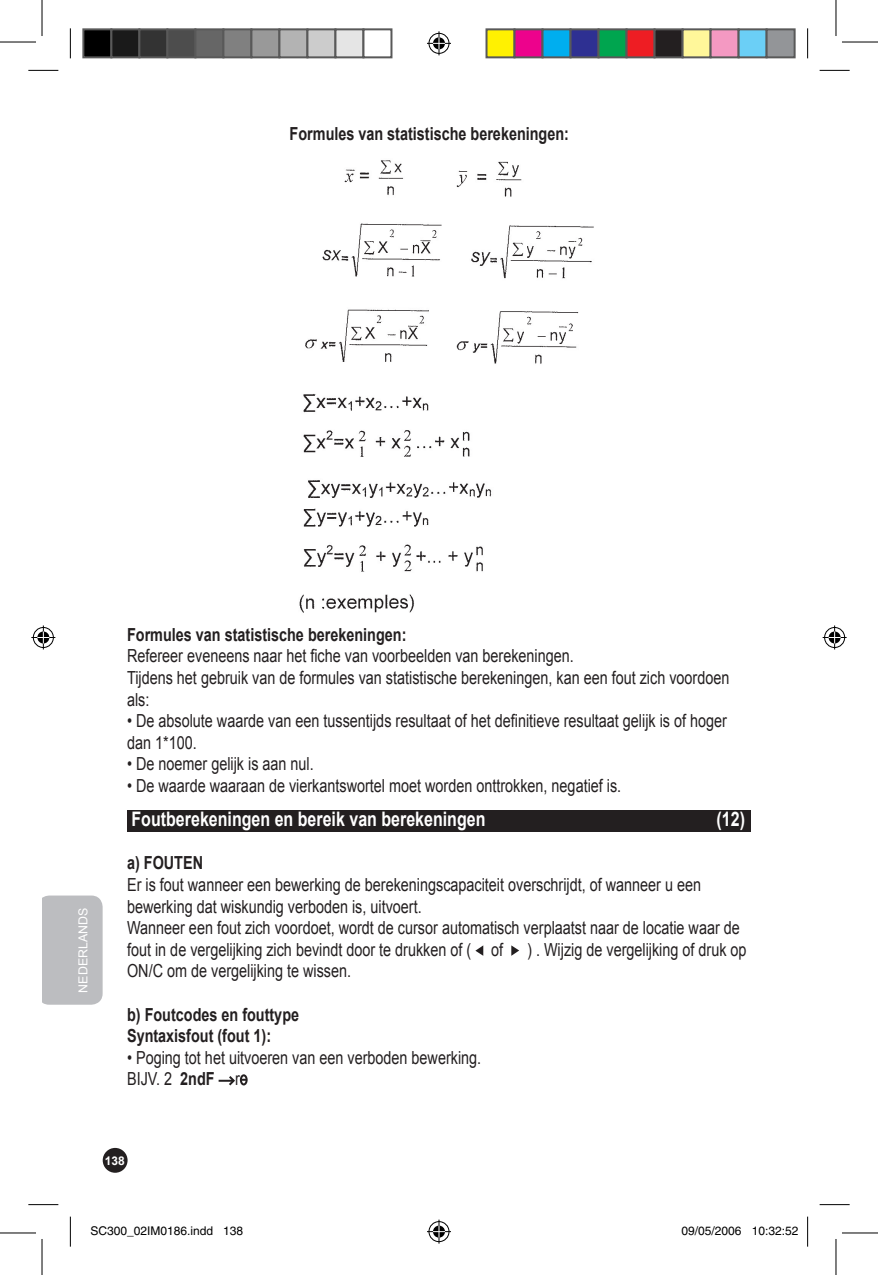
<style>
.page{position:relative;width:878px;height:1275px;background:#fff}
.page>*{position:absolute;margin:0;border:0;box-sizing:border-box;transform-origin:0 0}
.t1{font:700 20px "Arial";color:#fff;scale:.8 1}
.t2{font:18px/21.6px "Arial";color:#231f20;scale:.8 1}
.t3{font:700 18px/21.6px "Arial";color:#231f20;scale:.8 1}
.t4{font:12.4px "VU Arial";color:#fff}
.t5{font:12px "Helvetica";color:#000}
.t6{font:700 12px "Arial";color:#fff}
.s1{font-weight:700}
</style>
<div class="page">
<div style="left:103px;top:1148px;width:25px;height:24px;background:#231f20;border-radius:50%"></div>
<img style="left:299px;top:160px;width:295px;height:453px">
<div style="left:127px;top:809px;width:624px;height:22px;background:#231f20"></div>
<div style="left:42px;top:895px;width:61px;height:109px;background:#bcbdc0"></div>
<svg style="left:475px;top:945px;width:8px;height:10px"></svg>
<svg style="left:511px;top:945px;width:8px;height:10px"></svg>
<div style="left:240px;top:1074px;width:8px;height:11px;border:2px solid #231f20;border-radius:50%"></div>
<svg style="left:219px;top:1074px;width:28px;height:12px"></svg>
<hr style="left:28px;top:70px;width:30px;height:1px;background:#000">
<hr style="left:819px;top:70px;width:30px;height:1px;background:#000">
<hr style="left:28px;top:1204px;width:30px;height:1px;background:#000">
<hr style="left:819px;top:1204px;width:30px;height:1px;background:#000">
<hr style="left:70px;top:28px;width:1px;height:30px;background:#000">
<hr style="left:70px;top:1216px;width:1px;height:30px;background:#000">
<hr style="left:807px;top:28px;width:1px;height:30px;background:#000">
<hr style="left:807px;top:1216px;width:1px;height:30px;background:#000">
<hr style="left:0;top:42px;width:36px;height:1px;background:#000">
<hr style="left:842px;top:42px;width:36px;height:1px;background:#000">
<hr style="left:0;top:1232px;width:36px;height:1px;background:#000">
<hr style="left:842px;top:1232px;width:36px;height:1px;background:#000">
<hr style="left:42px;top:0;width:1px;height:36px;background:#000">
<hr style="left:42px;top:1239px;width:1px;height:36px;background:#000">
<hr style="left:835px;top:0;width:1px;height:36px;background:#000">
<hr style="left:835px;top:1239px;width:1px;height:36px;background:#000">
<svg style="left:427px;top:31px;width:24px;height:24px"></svg>
<svg style="left:427px;top:1219px;width:24px;height:24px"></svg>
<svg style="left:31px;top:625px;width:24px;height:24px"></svg>
<svg style="left:822px;top:625px;width:24px;height:24px"></svg>
<div style="left:83px;top:29px;width:28px;height:28px;background:#000"></div>
<div style="left:82px;top:28px;width:30px;height:30px;border:2px solid #595959"></div>
<div style="left:111px;top:29px;width:28px;height:28px;background:#1a1a1a"></div>
<div style="left:110px;top:28px;width:30px;height:30px;border:2px solid #595959"></div>
<div style="left:139px;top:29px;width:28px;height:28px;background:#333"></div>
<div style="left:138px;top:28px;width:30px;height:30px;border:2px solid #595959"></div>
<div style="left:167px;top:29px;width:28px;height:28px;background:#4d4d4d"></div>
<div style="left:166px;top:28px;width:30px;height:30px;border:2px solid #595959"></div>
<div style="left:195px;top:29px;width:28px;height:28px;background:#666"></div>
<div style="left:194px;top:28px;width:30px;height:30px;border:2px solid #595959"></div>
<div style="left:223px;top:29px;width:28px;height:28px;background:#808080"></div>
<div style="left:222px;top:28px;width:30px;height:30px;border:2px solid #595959"></div>
<div style="left:251px;top:29px;width:28px;height:28px;background:#999"></div>
<div style="left:250px;top:28px;width:30px;height:30px;border:2px solid #595959"></div>
<div style="left:279px;top:29px;width:28px;height:28px;background:#b3b3b3"></div>
<div style="left:278px;top:28px;width:30px;height:30px;border:2px solid #595959"></div>
<div style="left:307px;top:29px;width:28px;height:28px;background:#ccc"></div>
<div style="left:306px;top:28px;width:30px;height:30px;border:2px solid #595959"></div>
<div style="left:335px;top:29px;width:28px;height:28px;background:#e5e5e5"></div>
<div style="left:334px;top:28px;width:30px;height:30px;border:2px solid #595959"></div>
<div style="left:362px;top:28px;width:30px;height:30px;border:2px solid #595959"></div>
<div style="left:486px;top:29px;width:28px;height:28px;background:#fff101"></div>
<div style="left:485px;top:28px;width:30px;height:30px;border:2px solid #595959"></div>
<div style="left:514px;top:29px;width:28px;height:28px;background:#ed028c"></div>
<div style="left:513px;top:28px;width:30px;height:30px;border:2px solid #595959"></div>
<div style="left:542px;top:29px;width:28px;height:28px;background:#00aeef"></div>
<div style="left:541px;top:28px;width:30px;height:30px;border:2px solid #595959"></div>
<div style="left:570px;top:29px;width:28px;height:28px;background:#2e3092"></div>
<div style="left:569px;top:28px;width:30px;height:30px;border:2px solid #595959"></div>
<div style="left:598px;top:29px;width:28px;height:28px;background:#00a54f"></div>
<div style="left:597px;top:28px;width:30px;height:30px;border:2px solid #595959"></div>
<div style="left:626px;top:29px;width:28px;height:28px;background:#ee1d23"></div>
<div style="left:625px;top:28px;width:30px;height:30px;border:2px solid #595959"></div>
<div style="left:654px;top:29px;width:28px;height:28px;background:#231f20"></div>
<div style="left:653px;top:28px;width:30px;height:30px;border:2px solid #595959"></div>
<div style="left:682px;top:29px;width:28px;height:28px;background:#fff79a"></div>
<div style="left:681px;top:28px;width:30px;height:30px;border:2px solid #595959"></div>
<div style="left:710px;top:29px;width:28px;height:28px;background:#f499c2"></div>
<div style="left:709px;top:28px;width:30px;height:30px;border:2px solid #595959"></div>
<div style="left:738px;top:29px;width:28px;height:28px;background:#6bcff6"></div>
<div style="left:737px;top:28px;width:30px;height:30px;border:2px solid #595959"></div>
<div style="left:766px;top:29px;width:28px;height:28px;background:#939598"></div>
<div style="left:765px;top:28px;width:30px;height:30px;border:2px solid #595959"></div>
<div style="left:681px;top:1225px;width:7px;height:10px;border:1px solid #fff;border-radius:50%"></div>
<svg style="left:683px;top:1225px;width:5px;height:10px"></svg>
<div style="left:721px;top:1225px;width:7px;height:10px;border:1px solid #fff;border-radius:50%"></div>
<div style="left:729px;top:1226px;width:5px;height:8px;border:1px solid #fff;border-radius:50%"></div>
<div style="left:728px;top:1225px;width:7px;height:10px;border:1px solid #fff;border-radius:50%"></div>
<div style="left:759px;top:1226px;width:5px;height:8px;border:1px solid #fff;border-radius:50%"></div>
<div style="left:758px;top:1225px;width:7px;height:10px;border:1px solid #fff;border-radius:50%"></div>
<p class="t3" style="left:290px;top:123px;width:351px">Formules van statistische berekeningen:</p>
<p class="t4" style="left:75px;top:992px;width:86px;rotate:-90deg">NEDERLANDS</p>
<p class="t3" style="left:127px;top:623px;width:351px">Formules van statistische berekeningen:</p>
<p class="t2" style="left:127px;top:645px;width:754px">Refereer eveneens naar het fiche van voorbeelden van berekeningen.<br>Tijdens het gebruik van de formules van statistische berekeningen, kan een fout zich voordoen als:</p>
<p class="t2" style="left:127px;top:710px;width:751px">• De absolute waarde van een tussentijds resultaat of het definitieve resultaat gelijk is of hoger dan 1*100.</p>
<p class="t2" style="left:127px;top:753px;width:235px">• De noemer gelijk is aan nul.</p>
<p class="t2" style="left:127px;top:775px;width:619px">• De waarde waaraan de vierkantswortel moet worden onttrokken, negatief is.</p>
<p class="t1" style="left:131px;top:808px;width:444px">Foutberekeningen en bereik van berekeningen</p>
<p class="t1" style="left:716px;top:808px;width:37px">(12)</p>
<p class="t3" style="left:127px;top:852px;width:97px">a) FOUTEN</p>
<p class="t2" style="left:127px;top:874px;width:767px">Er is fout wanneer een bewerking de berekeningscapaciteit overschrijdt, of wanneer u een bewerking dat wiskundig verboden is, uitvoert.<br>Wanneer een fout zich voordoet, wordt de cursor automatisch verplaatst naar de locatie waar de fout in de vergelijking zich bevindt door te drukken of ( of</p>
<p class="t2" style="left:527px;top:938px;width:276px">) . Wijzig de vergelijking of druk op</p>
<p class="t2" style="left:127px;top:960px;width:282px">ON/C om de vergelijking te wissen.</p>
<p class="t3" style="left:127px;top:1003px;width:217px">b) Foutcodes en fouttype<br>Syntaxisfout (fout 1):</p>
<p class="t2" style="left:127px;top:1046px;width:444px">• Poging tot het uitvoeren van een verboden bewerking.<br>BIJV. 2 <span class="s1">2ndF</span> r</p>
<p class="t6" style="left:105px;top:1153px;width:22px">138</p>
<p class="t5" style="left:90px;top:1223px;width:154px">SC300_02IM0186.indd 138</p>
<p class="t5" style="left:681px;top:1223px;width:118px">09/05/2006 10:32:52</p>
</div>
